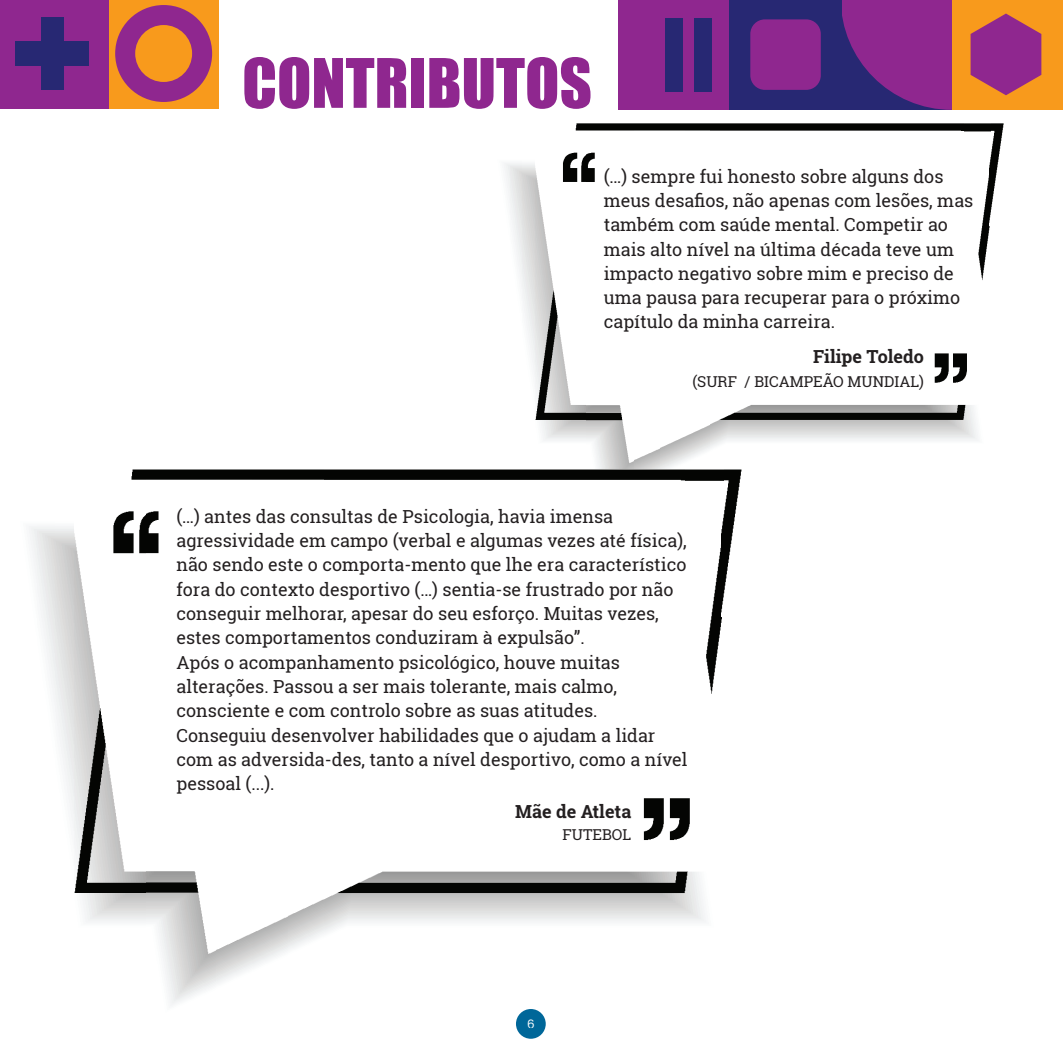
<style>
.page{position:relative;width:1063px;height:1063px;background:#fff}
.page>*{position:absolute;margin:0;border:0;box-sizing:border-box;transform-origin:0 0}
.t1{font:63px "Impact";color:#8f278f}
.t2{font:18px/24.3px "Roboto Slab";color:#231f20}
.t3{font:700 18px "Roboto Slab";color:#231f20}
.t4{font:15px "Roboto Slab";color:#231f20}
.t5{font:12px "Kerox Non Commercial";color:#fff}
</style>
<div class="page">
<div style="left:516px;top:1009px;width:30px;height:30px;background:#006799;border-radius:50%"></div>
<div style="left:109px;top:0;width:110px;height:109px;background:#f89a1c"></div>
<div style="left:0;top:0;width:109px;height:109px;background:#8f278f"></div>
<svg style="left:115px;top:5px;width:97px;height:97px"></svg>
<div style="left:15px;top:42px;width:74px;height:24px;background:#272873"></div>
<div style="left:41px;top:17px;width:23px;height:72px;background:#272873"></div>
<div style="left:619px;top:0;width:110px;height:109px;background:#8f278f"></div>
<svg style="left:841px;top:0;width:112px;height:110px;background:#792887"></svg>
<div style="left:729px;top:0;width:112px;height:109px;background:#272873"></div>
<div style="left:750px;top:19px;width:71px;height:71px;background:#8f278f;border-radius:15px"></div>
<div style="left:953px;top:0;width:110px;height:109px;background:#f89a1c"></div>
<div style="left:665px;top:18px;width:18px;height:73px;background:#272873"></div>
<div style="left:694px;top:18px;width:17px;height:73px;background:#272873"></div>
<svg style="left:971px;top:14px;width:70px;height:81px"></svg>
<img style="left:584px;top:123px;width:51px;height:347px">
<img style="left:635px;top:123px;width:25px;height:347px">
<img style="left:660px;top:123px;width:27px;height:347px">
<img style="left:686px;top:123px;width:25px;height:344px">
<img style="left:535px;top:123px;width:50px;height:332px">
<img style="left:711px;top:162px;width:279px;height:286px">
<img style="left:990px;top:123px;width:13px;height:95px">
<img style="left:711px;top:123px;width:253px;height:8px">
<img style="left:964px;top:123px;width:27px;height:14px">
<img style="left:145px;top:470px;width:71px;height:535px">
<img style="left:216px;top:470px;width:36px;height:514px">
<img style="left:252px;top:470px;width:36px;height:497px">
<img style="left:288px;top:470px;width:36px;height:480px">
<img style="left:73px;top:470px;width:72px;height:452px">
<img style="left:324px;top:529px;width:398px;height:404px">
<img style="left:722px;top:470px;width:20px;height:139px">
<img style="left:324px;top:470px;width:362px;height:11px">
<img style="left:686px;top:470px;width:37px;height:19px">
<h1 class="t1" style="left:242px;top:34px;width:351px">CONTRIBUTOS</h1>
<p class="t2" style="left:604px;top:164px;width:371px">(…) sempre fui honesto sobre alguns dos meus desafios, não apenas com lesões, mas também com saúde mental. Competir ao mais alto nível na última década teve um impacto negativo sobre mim e preciso de uma pausa para recuperar para o próximo capítulo da minha carreira.</p>
<p class="t3" style="left:813px;top:344px;width:112px">Filipe Toledo</p>
<p class="t4" style="left:692px;top:372px;width:233px">(SURF / BICAMPEÃO MUNDIAL)</p>
<p class="t2" style="left:176px;top:504px;width:513px">(…) antes das consultas de Psicologia, havia imensa agressividade em campo (verbal e algumas vezes até física), não sendo este o comporta-mento que lhe era característico fora do contexto desportivo (…) sentia-se frustrado por não conseguir melhorar, apesar do seu esforço. Muitas vezes, estes comportamentos conduziram à expulsão”.<br>Após o acompanhamento psicológico, houve muitas alterações. Passou a ser mais tolerante, mais calmo, consciente e com controlo sobre as suas atitudes.<br>Conseguiu desenvolver habilidades que o ajudam a lidar com as adversida-des, tanto a nível desportivo, como a nível pessoal (...).</p>
<p class="t3" style="left:515px;top:800px;width:118px">Mãe de Atleta</p>
<p class="t4" style="left:562px;top:824px;width:70px">FUTEBOL</p>
<p class="t5" style="left:527px;top:1015px;width:9px">6</p>
</div>
